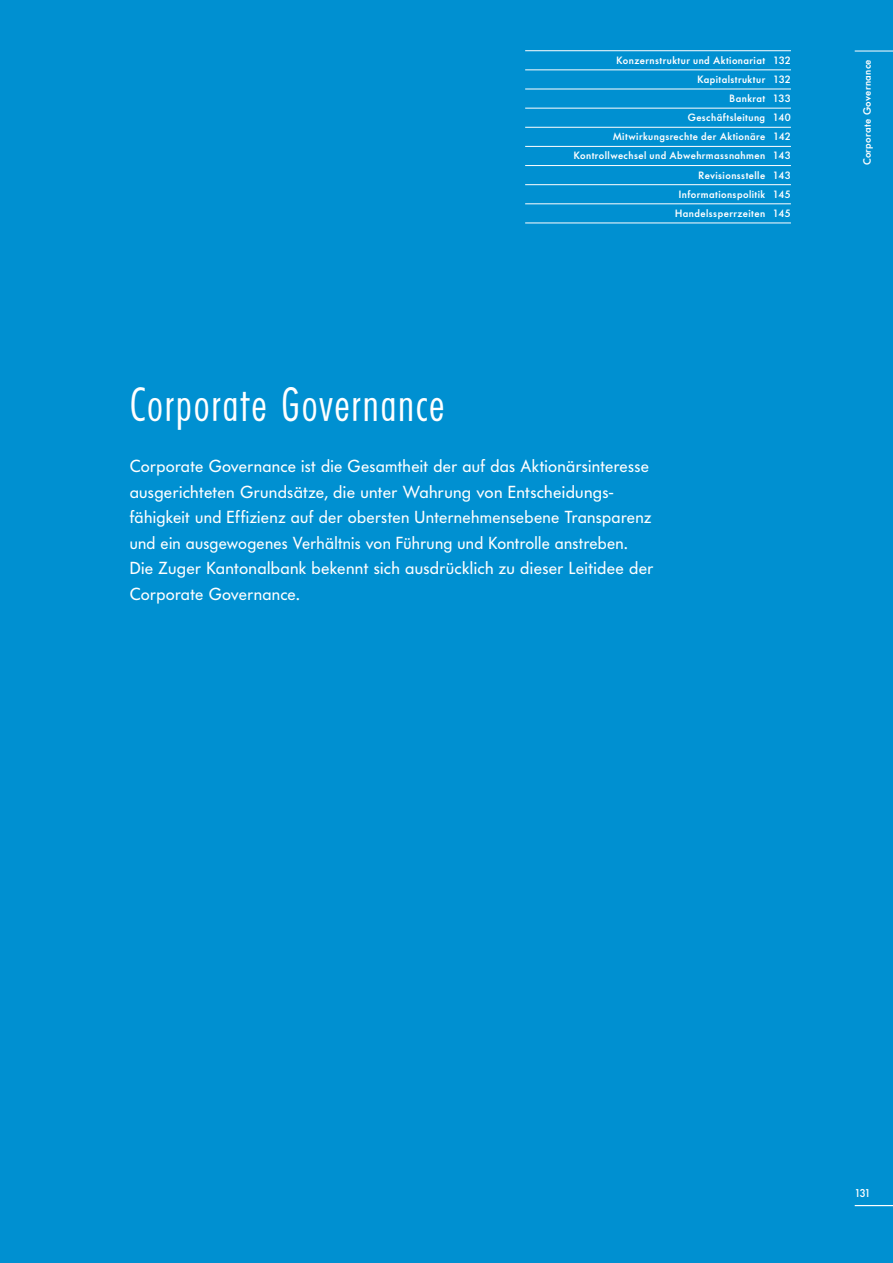
<style>
.page{position:relative;width:893px;height:1263px;background:#0090d1}
.page>*{position:absolute;margin:0;border:0;box-sizing:border-box;transform-origin:0 0}
.t1{font:300 48px "Futura Condensed BQ";letter-spacing:.03em;color:#fff}
.t2{font:17.25px/25.5px "Futura BQ";letter-spacing:.02em;color:#fff}
.t3{font:500 11.25px "Futura BQ";color:#fff;scale:.9 1}
.t4{font:500 10.5px/19.2px "Futura BQ";letter-spacing:.04em;color:#fff;text-align:right}
</style>
<div class="page">
<hr style="left:525px;top:50px;width:266px;height:1px;background:#fff">
<hr style="left:525px;top:70px;width:266px;height:1px;background:#fff">
<hr style="left:525px;top:89px;width:266px;height:1px;background:#fff">
<hr style="left:525px;top:108px;width:266px;height:1px;background:#fff">
<hr style="left:525px;top:127px;width:266px;height:1px;background:#fff">
<hr style="left:525px;top:146px;width:266px;height:1px;background:#fff">
<hr style="left:525px;top:165px;width:266px;height:1px;background:#fff">
<hr style="left:525px;top:184px;width:266px;height:1px;background:#fff">
<hr style="left:525px;top:203px;width:266px;height:1px;background:#fff">
<hr style="left:525px;top:223px;width:266px;height:1px;background:#fff">
<hr style="left:855px;top:51px;width:38px;height:1px;background:#fff">
<hr style="left:855px;top:1205px;width:38px;height:1px;background:#fff">
<p class="t4" style="left:574px;top:50px;width:219px">Konzernstruktur und Aktionariat 132<br>Kapitalstruktur 132<br>Bankrat 133<br>Geschäftsleitung 140<br>Mitwirkungsrechte der Aktionäre 142<br>Kontrollwechsel und Abwehrmassnahmen 143<br>Revisionsstelle 143<br>Informationspolitik 145<br>Handelssperrzeiten 145</p>
<h1 class="t1" style="left:130px;top:378px;width:316px">Corporate Governance</h1>
<p class="t2" style="left:130px;top:453px;width:525px">Corporate Governance ist die Gesamtheit der auf das Aktionärsinteresse ausgerichteten Grundsätze, die unter Wahrung von Entscheidungs&shy;fähigkeit und Effizienz auf der obersten Unternehmensebene Transparenz und ein ausgewogenes Verhältnis von Führung und Kontrolle anstreben.<br>Die Zuger Kantonalbank bekennt sich ausdrücklich zu dieser Leitidee der Corporate Governance.</p>
<p class="t4" style="left:858px;top:165px;width:107px;rotate:-90deg">Corporate Governance</p>
<p class="t3" style="left:855px;top:1186px;width:19px">131</p>
</div>
